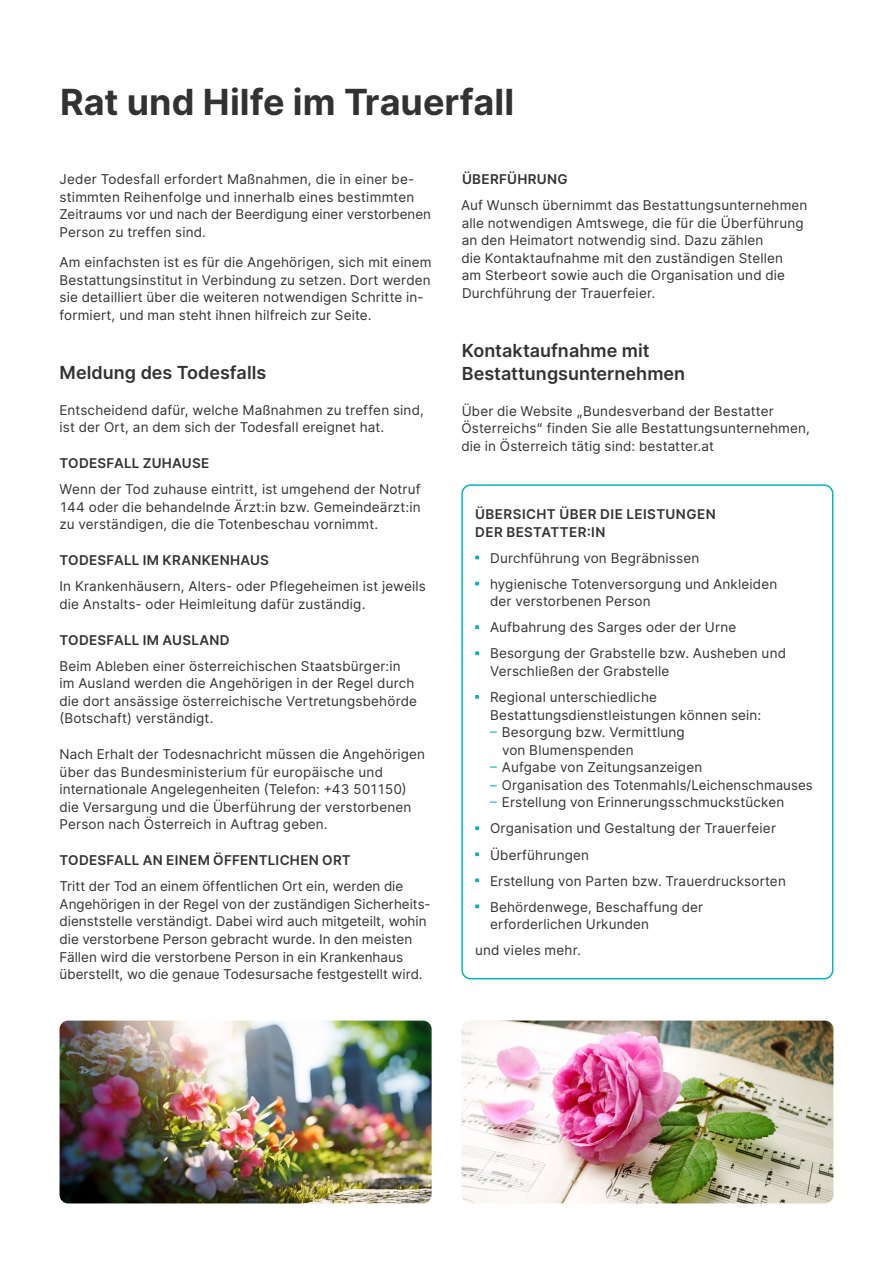
<style>
.page{position:relative;width:893px;height:1263px;background:#fff}
.page>*{position:absolute;margin:0;border:0;box-sizing:border-box;transform-origin:0 0}
.t1{font:700 36px "Inter";color:#333233}
.t2{font:600 18px/23.4px "Inter";color:#333233}
.t3{font:13.5px/17.5px "Inter";letter-spacing:.01em;color:#333233}
.t4{font:600 13.5px/17.5px "Inter";letter-spacing:.02em;color:#333233}
.s1{color:#00b6bc}
</style>
<div class="page">
<img style="left:60px;top:1020px;width:372px;height:183px">
<img style="left:461px;top:1020px;width:372px;height:183px">
<div style="left:461px;top:484px;width:372px;height:495px;border:2px solid #00b6bc;border-radius:9px"></div>
<svg style="left:475px;top:556px;width:4px;height:3px"></svg>
<svg style="left:475px;top:582px;width:4px;height:3px"></svg>
<svg style="left:475px;top:625px;width:4px;height:4px"></svg>
<svg style="left:475px;top:651px;width:4px;height:4px"></svg>
<svg style="left:475px;top:695px;width:4px;height:4px"></svg>
<svg style="left:475px;top:826px;width:4px;height:4px"></svg>
<svg style="left:475px;top:852px;width:4px;height:4px"></svg>
<svg style="left:475px;top:878px;width:4px;height:4px"></svg>
<svg style="left:475px;top:904px;width:4px;height:4px"></svg>
<h1 class="t1" style="left:60px;top:75px;width:456px">Rat und Hilfe im Trauerfall</h1>
<p class="t3" style="left:60px;top:170px;width:373px">Jeder Todesfall erfordert Maßnahmen, die in einer be&shy;stimmten Reihenfolge und innerhalb eines bestimmten Zeitraums vor und nach der Beerdigung einer verstorbenen Person zu treffen sind.</p>
<p class="t3" style="left:60px;top:253px;width:374px">Am einfachsten ist es für die Angehörigen, sich mit einem Bestattungsinstitut in Verbindung zu setzen. Dort werden sie detailliert über die weiteren notwendigen Schritte in&shy;formiert, und man steht ihnen hilfreich zur Seite.</p>
<h2 class="t2" style="left:60px;top:360px;width:208px">Meldung des Todesfalls</h2>
<p class="t3" style="left:60px;top:401px;width:366px">Entscheidend dafür, welche Maßnahmen zu treffen sind, ist der Ort, an dem sich der Todesfall ereignet hat.</p>
<p class="t4" style="left:60px;top:454px;width:151px">TODESFALL ZUHAUSE</p>
<p class="t3" style="left:60px;top:480px;width:363px;text-align:justify">Wenn der Tod zuhause eintritt, ist umgehend der Notruf 144 oder die behandelnde Ärzt:in bzw. Gemeindeärzt:in zu verständigen, die die Totenbeschau vornimmt.</p>
<p class="t4" style="left:60px;top:551px;width:211px">TODESFALL IM KRANKENHAUS</p>
<p class="t3" style="left:60px;top:577px;width:368px">In Krankenhäusern, Alters- oder Pflegeheimen ist jeweils die Anstalts- oder Heimleitung dafür zuständig.</p>
<p class="t4" style="left:60px;top:631px;width:172px">TODESFALL IM AUSLAND</p>
<p class="t3" style="left:60px;top:657px;width:359px">Beim Ableben einer österreichischen Staatsbürger:in im Ausland werden die Angehörigen in der Regel durch die dort ansässige österreichische Vertretungsbehörde (Botschaft) verständigt.</p>
<p class="t3" style="left:60px;top:745px;width:367px">Nach Erhalt der Todesnachricht müssen die Angehörigen über das Bundesministerium für europäische und internationale Angelegenheiten (Telefon: +43 501150) die Versargung und die Überführung der verstorbenen Person nach Österreich in Auftrag geben.</p>
<p class="t4" style="left:60px;top:851px;width:293px">TODESFALL AN EINEM ÖFFENTLICHEN ORT</p>
<p class="t3" style="left:60px;top:877px;width:373px">Tritt der Tod an einem öffentlichen Ort ein, werden die Angehörigen in der Regel von der zuständigen Sicherheits&shy;dienststelle verständigt. Dabei wird auch mitgeteilt, wohin die verstorbene Person gebracht wurde. In den meisten Fällen wird die verstorbene Person in ein Krankenhaus überstellt, wo die genaue Todesursache festgestellt wird.</p>
<p class="t4" style="left:462px;top:170px;width:107px">ÜBERFÜHRUNG</p>
<p class="t3" style="left:461px;top:196px;width:348px">Auf Wunsch übernimmt das Bestattungsunternehmen alle notwendigen Amtswege, die für die Überführung an den Heimatort notwendig sind. Dazu zählen<br>die Kontaktaufnahme mit den zuständigen Stellen<br>am Sterbeort sowie auch die Organisation und die Durchführung der Trauerfeier.</p>
<h2 class="t2" style="left:462px;top:338px;width:225px">Kontaktaufnahme mit<br>Bestattungsunternehmen</h2>
<p class="t3" style="left:461px;top:402px;width:350px">Über die Website „Bundesverband der Bestatter<br>Österreichs“ finden Sie alle Bestattungsunternehmen, die in Österreich tätig sind: bestatter.at</p>
<p class="t4" style="left:475px;top:505px;width:242px">ÜBERSICHT ÜBER DIE LEISTUNGEN<br>DER BESTATTER:IN</p>
<p class="t3" style="left:490px;top:544px;width:289px;line-height:26.1px">Durchführung von Begräbnissen hygienische Totenversorgung und Ankleiden</p>
<p class="t3" style="left:490px;top:588px;width:297px;line-height:26.1px">der verstorbenen Person<br>Aufbahrung des Sarges oder der Urne<br>Besorgung der Grabstelle bzw. Ausheben und</p>
<p class="t3" style="left:490px;top:658px;width:181px;line-height:26.1px">Verschließen der Grabstelle<br>Regional unterschiedliche</p>
<p class="t3" style="left:490px;top:706px;width:273px">Bestattungsdienstleistungen können sein:</p>
<p class="t3" style="left:502px;top:723px;width:184px;text-indent:-12px"><span class="s1">–</span> Besorgung bzw. Vermittlung von Blumenspenden</p>
<p class="t3" style="left:490px;top:758px;width:214px"><span class="s1">–</span> Aufgabe von Zeitungsanzeigen</p>
<p class="t3" style="left:490px;top:776px;width:324px"><span class="s1">–</span> Organisation des Totenmahls/Leichenschmauses</p>
<p class="t3" style="left:490px;top:789px;width:297px;line-height:26.1px"><span class="s1">–</span> Erstellung von Erinnerungsschmuckstücken Organisation und Gestaltung der Trauerfeier Überführungen<br>Erstellung von Parten bzw. Trauerdrucksorten Behördenwege, Beschaffung der</p>
<p class="t3" style="left:475px;top:911px;width:175px;line-height:26.1px;text-indent:15px">erforderlichen Urkunden und vieles mehr.</p>
</div>
